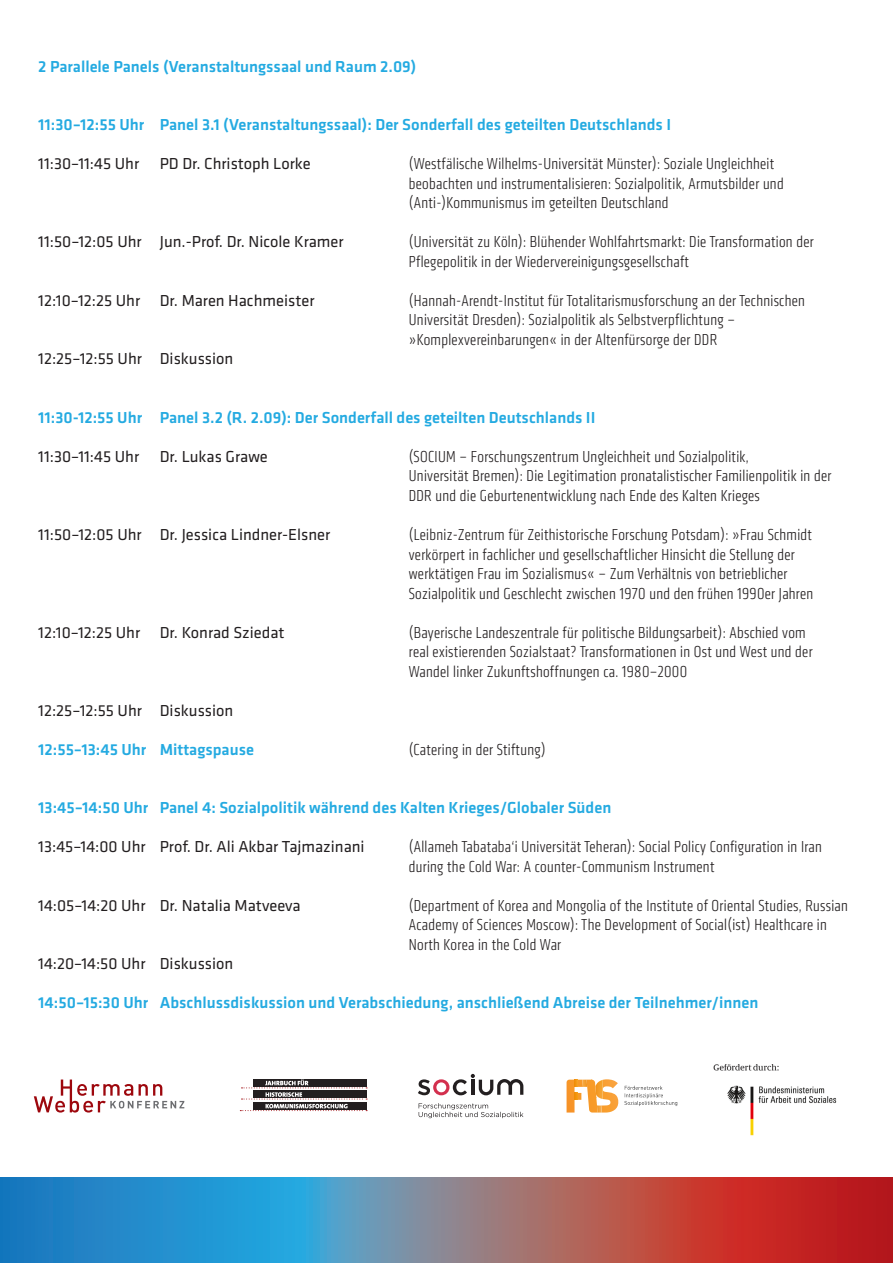
<style>
.page{position:relative;width:893px;height:1263px;background:#fff}
.page>*{position:absolute;margin:0;border:0;box-sizing:border-box;transform-origin:0 0}
.t1{font:300 condensed 16.5px/19.5px "Klavika";letter-spacing:.02em;color:#231f20}
.t2{font:500 16.5px "Klavika";color:#24aae1}
.t3{font:16.5px "Klavika";color:#231f20}
</style>
<div class="page">
<svg style="left:34px;top:1079px;width:150px;height:33px"></svg>
<svg style="left:240px;top:1079px;width:127px;height:32px"></svg>
<svg style="left:418px;top:1074px;width:105px;height:21px"></svg>
<svg style="left:419px;top:1103px;width:104px;height:15px"></svg>
<svg style="left:567px;top:1079px;width:51px;height:33px"></svg>
<img style="left:595px;top:1080px;width:8px;height:19px">
<svg style="left:624px;top:1086px;width:53px;height:20px"></svg>
<img style="left:713px;top:1064px;width:124px;height:72px">
<svg style="left:0;top:1178px;width:893px;height:85px"></svg>
<p class="t2" style="left:38px;top:55px;width:380px">2 Parallele Panels (Veranstaltungssaal und Raum 2.09)</p>
<p class="t2" style="left:38px;top:114px;width:634px">11:30–12:55 Uhr Panel 3.1 (Veranstaltungssaal): Der Sonderfall des geteilten Deutschlands I</p>
<p class="t3" style="left:38px;top:153px;width:102px">11:30–11:45 Uhr</p>
<p class="t3" style="left:160px;top:153px;width:152px">PD Dr. Christoph Lorke</p>
<p class="t1" style="left:409px;top:154px;width:376px">(Westfälische Wilhelms-Universität Münster): Soziale Ungleichheit beobachten und instrumentalisieren: Sozialpolitik, Armutsbilder und (Anti-)Kommunismus im geteilten Deutschland</p>
<p class="t3" style="left:38px;top:231px;width:307px">11:50–12:05 Uhr Jun.-Prof. Dr. Nicole Kramer</p>
<p class="t1" style="left:409px;top:232px;width:406px">(Universität zu Köln): Blühender Wohlfahrtsmarkt: Die Transformation der<br>Pflegepolitik in der Wiedervereinigungsgesellschaft</p>
<p class="t3" style="left:38px;top:290px;width:278px">12:10–12:25 Uhr Dr. Maren Hachmeister</p>
<p class="t1" style="left:409px;top:291px;width:398px">(Hannah-Arendt-Institut für Totalitarismusforschung an der Technischen<br>Universität Dresden): Sozialpolitik als Selbstverpflichtung – »Komplexvereinbarungen« in der Altenfürsorge der DDR</p>
<p class="t3" style="left:38px;top:348px;width:197px">12:25–12:55 Uhr Diskussion</p>
<p class="t2" style="left:38px;top:406px;width:559px">11:30-12:55 Uhr Panel 3.2 (R. 2.09): Der Sonderfall des geteilten Deutschlands II</p>
<p class="t3" style="left:38px;top:446px;width:102px">11:30–11:45 Uhr</p>
<p class="t3" style="left:160px;top:446px;width:109px">Dr. Lukas Grawe</p>
<p class="t1" style="left:409px;top:447px;width:424px">(SOCIUM – Forschungszentrum Ungleichheit und Sozialpolitik,<br>Universität Bremen): Die Legitimation pronatalistischer Familienpolitik in der<br>DDR und die Geburtenentwicklung nach Ende des Kalten Krieges</p>
<p class="t3" style="left:38px;top:524px;width:294px">11:50–12:05 Uhr Dr. Jessica Lindner-Elsner</p>
<p class="t1" style="left:409px;top:525px;width:406px">(Leibniz-Zentrum für Zeithistorische Forschung Potsdam): »Frau Schmidt verkörpert in fachlicher und gesellschaftlicher Hinsicht die Stellung der werktätigen Frau im Sozialismus« – Zum Verhältnis von betrieblicher Sozialpolitik und Geschlecht zwischen 1970 und den frühen 1990er Jahren</p>
<p class="t3" style="left:38px;top:621px;width:248px">12:10–12:25 Uhr Dr. Konrad Sziedat</p>
<p class="t1" style="left:409px;top:623px;width:405px">(Bayerische Landeszentrale für politische Bildungsarbeit): Abschied vom real existierenden Sozialstaat? Transformationen in Ost und West und der<br>Wandel linker Zukunftshoffnungen ca. 1980–2000</p>
<p class="t3" style="left:38px;top:699px;width:197px">12:25–12:55 Uhr Diskussion</p>
<p class="t2" style="left:38px;top:738px;width:217px">12:55–13:45 Uhr Mittagspause</p>
<p class="t1" style="left:409px;top:740px;width:138px">(Catering in der Stiftung)</p>
<p class="t2" style="left:38px;top:796px;width:575px">13:45–14:50 Uhr Panel 4: Sozialpolitik während des Kalten Krieges/Globaler Süden</p>
<p class="t3" style="left:38px;top:836px;width:328px">13:45–14:00 Uhr Prof. Dr. Ali Akbar Tajmazinani</p>
<p class="t1" style="left:409px;top:837px;width:415px">(Allameh Tabataba‘i Universität Teheran): Social Policy Configuration in Iran during the Cold War: A counter-Communism Instrument</p>
<p class="t3" style="left:38px;top:894px;width:264px">14:05–14:20 Uhr Dr. Natalia Matveeva</p>
<p class="t1" style="left:409px;top:896px;width:441px">(Department of Korea and Mongolia of the Institute of Oriental Studies, Russian<br>Academy of Sciences Moscow): The Development of Social(ist) Healthcare in<br>North Korea in the Cold War</p>
<p class="t3" style="left:38px;top:953px;width:197px">14:20–14:50 Uhr Diskussion</p>
<p class="t2" style="left:38px;top:991px;width:722px">14:50–15:30 Uhr Abschlussdiskussion und Verabschiedung, anschließend Abreise der Teilnehmer/innen</p>
</div>
